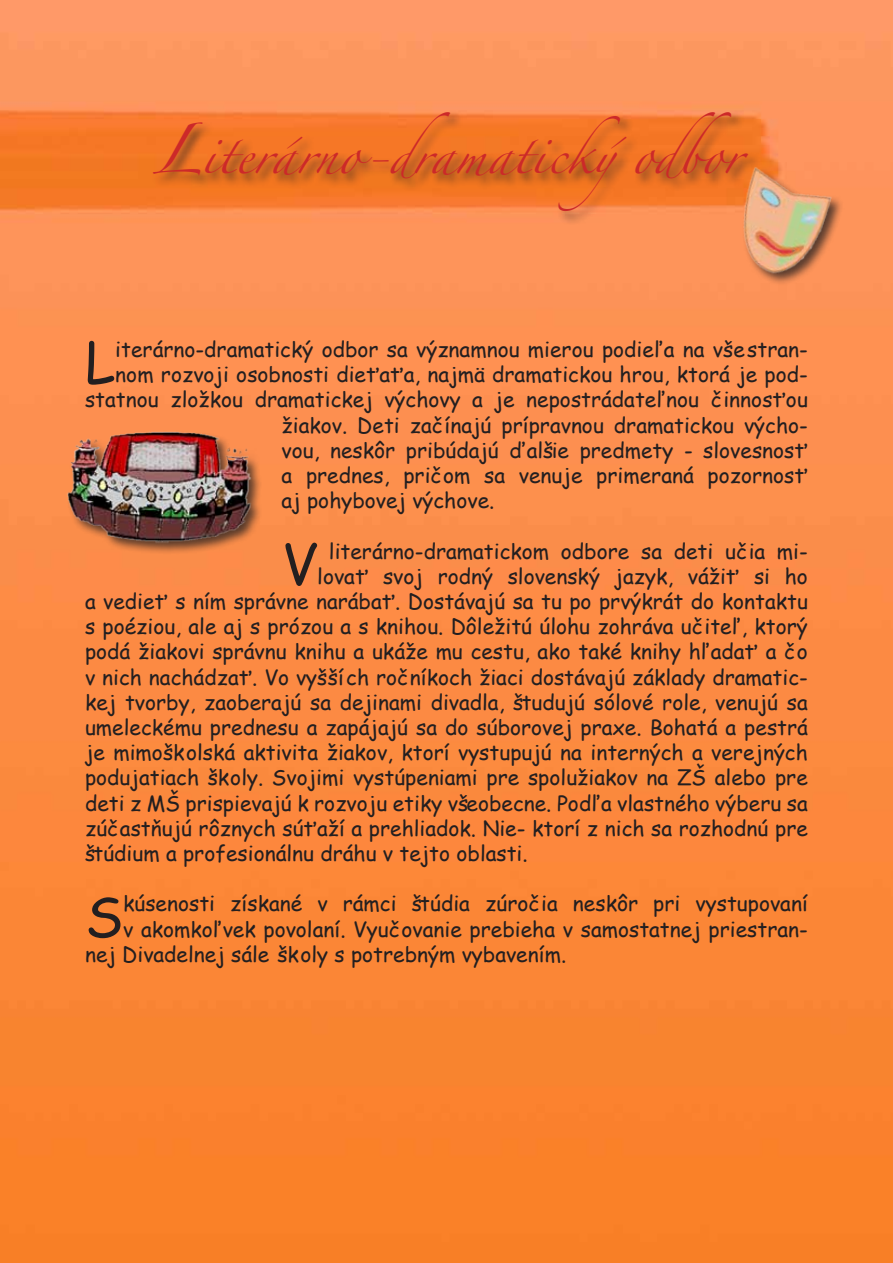
<style>
.page{position:relative;width:893px;height:1263px;background:#fff}
.page>*{position:absolute;margin:0;border:0;box-sizing:border-box;transform-origin:0 0}
.t1{font:54.9px "Comic Sans MS";color:#231f20}
.t2{font:36px "Zapfino";color:#cc2929}
.t3{font:21px "Comic Sans MS";color:#231f20}
.s1{font-size:45px}
</style>
<div class="page">
<img style="left:1px;top:0;width:892px;height:1263px">
<img style="left:716px;top:161px;width:134px;height:134px">
<div style="left:66px;top:430px;width:198px;height:125px;background:#231f20;opacity:.75"></div>
<img style="left:43px;top:422px;width:239px;height:129px">
<div style="left:152px;top:110px;width:609px;height:116px;background:#231f20;opacity:.75"></div>
<h2 class="t2" style="left:152px;top:140px;width:591px"><span class="s1">L</span>iterárno-dramatickýodbor</h2>
<h1 class="t1" style="left:85px;top:322px;width:32px">L</h1>
<p class="t3" style="left:115px;top:334px;width:694px">iterárno-dramatický odbor sa významnou mierou podieľa na všestran-</p>
<p class="t3" style="left:115px;top:359px;width:694px">nom rozvoji osobnosti dieťaťa, najmä dramatickou hrou, ktorá je pod-</p>
<p class="t3" style="left:85px;top:384px;width:724px">statnou zložkou dramatickej výchovy a je nepostrádateľnou činnosťou</p>
<p class="t3" style="left:282px;top:409px;width:528px">žiakov. Deti začínajú prípravnou dramatickou výcho-</p>
<p class="t3" style="left:282px;top:435px;width:528px">vou, neskôr pribúdajú ďalšie predmety - slovesnosť</p>
<p class="t3" style="left:282px;top:460px;width:528px">a prednes, pričom sa venuje primeraná pozornosť</p>
<p class="t3" style="left:282px;top:485px;width:214px">aj pohybovej výchove.</p>
<h1 class="t1" style="left:282px;top:523px;width:37px">V</h1>
<p class="t3" style="left:329px;top:535px;width:480px">literárno-dramatickom odbore sa deti učia mi-</p>
<p class="t3" style="left:317px;top:561px;width:492px">lovať svoj rodný slovenský jazyk, vážiť si ho</p>
<p class="t3" style="left:85px;top:586px;width:724px">a vedieť s ním správne narábať. Dostávajú sa tu po prvýkrát do kontaktu</p>
<p class="t3" style="left:85px;top:611px;width:724px">s poéziou, ale aj s prózou a s knihou. Dôležitú úlohu zohráva učiteľ, ktorý</p>
<p class="t3" style="left:85px;top:636px;width:724px">podá žiakovi správnu knihu a ukáže mu cestu, ako také knihy hľadať a čo</p>
<p class="t3" style="left:85px;top:661px;width:724px">v nich nachádzať. Vo vyšších ročníkoch žiaci dostávajú základy dramatic-</p>
<p class="t3" style="left:85px;top:687px;width:724px">kej tvorby, zaoberajú sa dejinami divadla, študujú sólové role, venujú sa</p>
<p class="t3" style="left:85px;top:712px;width:724px">umeleckému prednesu a zapájajú sa do súborovej praxe. Bohatá a pestrá</p>
<p class="t3" style="left:85px;top:737px;width:724px">je mimoškolská aktivita žiakov, ktorí vystupujú na interných a verejných</p>
<p class="t3" style="left:85px;top:762px;width:724px">podujatiach školy. Svojimi vystúpeniami pre spolužiakov na ZŠ alebo pre</p>
<p class="t3" style="left:85px;top:787px;width:724px">deti z MŠ prispievajú k rozvoju etiky všeobecne. Podľa vlastného výberu sa</p>
<p class="t3" style="left:85px;top:813px;width:724px">zúčastňujú rôznych súťaží a prehliadok. Nie- ktorí z nich sa rozhodnú pre</p>
<p class="t3" style="left:85px;top:838px;width:444px">štúdium a profesionálnu dráhu v tejto oblasti.</p>
<h1 class="t1" style="left:85px;top:876px;width:40px">S</h1>
<p class="t3" style="left:123px;top:888px;width:686px">kúsenosti získané v rámci štúdia zúročia neskôr pri vystupovaní</p>
<p class="t3" style="left:123px;top:913px;width:686px">v akomkoľvek povolaní. Vyučovanie prebieha v samostatnej priestran-</p>
<p class="t3" style="left:85px;top:939px;width:483px">nej Divadelnej sále školy s potrebným vybavením.</p>
</div>
